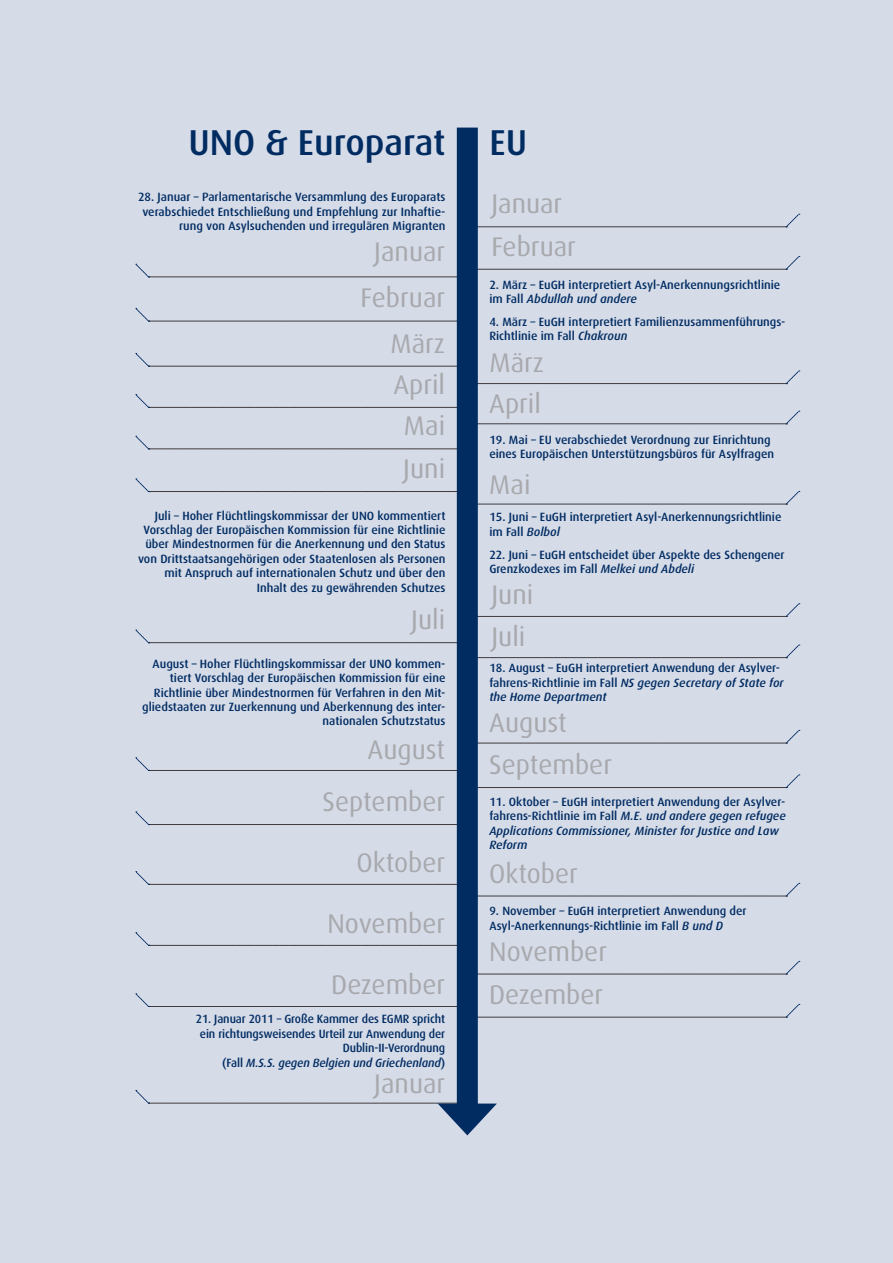
<style>
.page{position:relative;width:893px;height:1263px;background:#d6dbe8}
.page>*{position:absolute;margin:0;border:0;box-sizing:border-box;transform-origin:0 0}
.t1{font:500 36px "Dax";color:#002c62}
.t2{font:27px/42px "Dax";color:#a8a9ad}
.t3{font:500 12px/14.4px "Dax";color:#002c62}
.t4{font:italic 500 12px/14.4px "Dax";color:#002c62}
.s1{font-style:italic}
.s2{font-style:normal}
</style>
<div class="page">
<svg style="left:478px;top:214px;width:322px;height:14px"></svg>
<svg style="left:478px;top:603px;width:322px;height:14px"></svg>
<svg style="left:478px;top:730px;width:322px;height:14px"></svg>
<svg style="left:478px;top:961px;width:322px;height:14px"></svg>
<svg style="left:136px;top:256px;width:664px;height:22px"></svg>
<svg style="left:136px;top:308px;width:321px;height:14px"></svg>
<svg style="left:136px;top:353px;width:664px;height:31px"></svg>
<svg style="left:136px;top:394px;width:664px;height:31px"></svg>
<svg style="left:136px;top:436px;width:321px;height:14px"></svg>
<svg style="left:136px;top:479px;width:664px;height:26px"></svg>
<svg style="left:136px;top:630px;width:664px;height:28px"></svg>
<svg style="left:136px;top:757px;width:664px;height:31px"></svg>
<svg style="left:136px;top:812px;width:321px;height:13px"></svg>
<svg style="left:136px;top:871px;width:664px;height:26px"></svg>
<svg style="left:136px;top:932px;width:321px;height:14px"></svg>
<svg style="left:136px;top:993px;width:664px;height:25px"></svg>
<div style="left:457px;top:128px;width:21px;height:987px;background:#002c62"></div>
<svg style="left:136px;top:1090px;width:361px;height:45px"></svg>
<h1 class="t1" style="left:188px;top:123px;width:340px">UNO &amp; Europarat EU</h1>
<p class="t3" style="left:138px;top:190px;width:309px;text-align:right">28. Januar – Parlamentarische Versammlung des Europarats verabschiedet Entschließung und Empfehlung zur Inhaftie&shy;rung von Asylsuchenden und irregulären Migranten</p>
<h2 class="t2" style="left:374px;top:231px;width:72px">Januar</h2>
<h2 class="t2" style="left:361px;top:275px;width:86px;line-height:45.5px;text-align:right">Februar<br>März</h2>
<h2 class="t2" style="left:393px;top:364px;width:53px;text-align:center">April<br>Mai<br>Juni</h2>
<p class="t3" style="left:138px;top:508px;width:309px;text-align:right">Juli – Hoher Flüchtlingskommissar der UNO kommentiert Vorschlag der Europäischen Kommission für eine Richtlinie über Mindestnormen für die Anerkennung und den Status von Drittstaatsangehörigen oder Staatenlosen als Personen mit Anspruch auf internationalen Schutz und über den Inhalt des zu gewährenden Schutzes</p>
<h2 class="t2" style="left:411px;top:599px;width:36px">Juli</h2>
<p class="t3" style="left:142px;top:656px;width:305px;text-align:right">August – Hoher Flüchtlingskommissar der UNO kommen&shy;tiert Vorschlag der Europäischen Kommission für eine Richtlinie über Mindestnormen für Verfahren in den Mit&shy;gliedstaaten zur Zuerkennung und Aberkennung des inter&shy;nationalen Schutzstatus</p>
<h2 class="t2" style="left:322px;top:724px;width:124px;line-height:51.9px;text-align:right">August<br>September</h2>
<h2 class="t2" style="left:357px;top:842px;width:90px">Oktober</h2>
<h2 class="t2" style="left:327px;top:903px;width:119px">November</h2>
<h2 class="t2" style="left:331px;top:964px;width:116px">Dezember</h2>
<p class="t3" style="left:196px;top:1012px;width:251px;text-align:right">21. Januar 2011 – Große Kammer des EGMR spricht ein richtungsweisendes Urteil zur Anwendung der Dublin-II-Verordnung<br>(Fall <span class="s1">M.S.S. gegen Belgien und Griechenland</span>)</p>
<h2 class="t2" style="left:374px;top:1062px;width:72px">Januar</h2>
<h2 class="t2" style="left:491px;top:183px;width:72px">Januar</h2>
<h2 class="t2" style="left:491px;top:226px;width:86px">Februar</h2>
<p class="t3" style="left:489px;top:277px;width:293px">2. März – EuGH interpretiert Asyl-Anerkennungsrichtlinie im Fall <span class="s1">Abdullah und andere</span></p>
<p class="t3" style="left:489px;top:315px;width:297px">4. März – EuGH interpretiert Familienzusammenführungs-<br>Richtlinie im Fall <span class="s1">Chakroun</span></p>
<h2 class="t2" style="left:489px;top:343px;width:56px;line-height:40.2px">März<br>April</h2>
<p class="t3" style="left:489px;top:432px;width:286px">19. Mai – EU verabschiedet Verordnung zur Einrichtung eines Europäischen Unterstützungsbüros für Asylfragen</p>
<h2 class="t2" style="left:489px;top:463px;width:43px">Mai</h2>
<p class="t3" style="left:489px;top:510px;width:294px">15. Juni – EuGH interpretiert Asyl-Anerkennungsrichtlinie im Fall <span class="s1">Bolbol</span></p>
<p class="t3" style="left:489px;top:547px;width:297px">22. Juni – EuGH entscheidet über Aspekte des Schengener<br>Grenzkodexes im Fall <span class="s1">Melkei und Abdeli</span></p>
<h2 class="t2" style="left:491px;top:574px;width:43px">Juni<br>Juli</h2>
<p class="t3" style="left:489px;top:661px;width:296px">18. August – EuGH interpretiert Anwendung der Asylver&shy;fahrens-Richtlinie im Fall <span class="s1">NS gegen Secretary of State for the Home Department</span></p>
<h2 class="t2" style="left:489px;top:702px;width:124px">August<br>September</h2>
<p class="t4" style="left:489px;top:795px;width:298px"><span class="s2">11. Oktober – EuGH interpretiert Anwendung der Asylver&shy;fahrens-Richtlinie im Fall</span> M.E. und andere gegen refugee Applications Commissioner, Minister for Justice and Law Reform</p>
<h2 class="t2" style="left:489px;top:852px;width:90px">Oktober</h2>
<p class="t3" style="left:489px;top:904px;width:259px">9. November – EuGH interpretiert Anwendung der<br>Asyl-Anerkennungs-Richtlinie im Fall <span class="s1">B und D</span></p>
<h2 class="t2" style="left:489px;top:930px;width:119px;line-height:43.7px">November<br>Dezember</h2>
</div>
